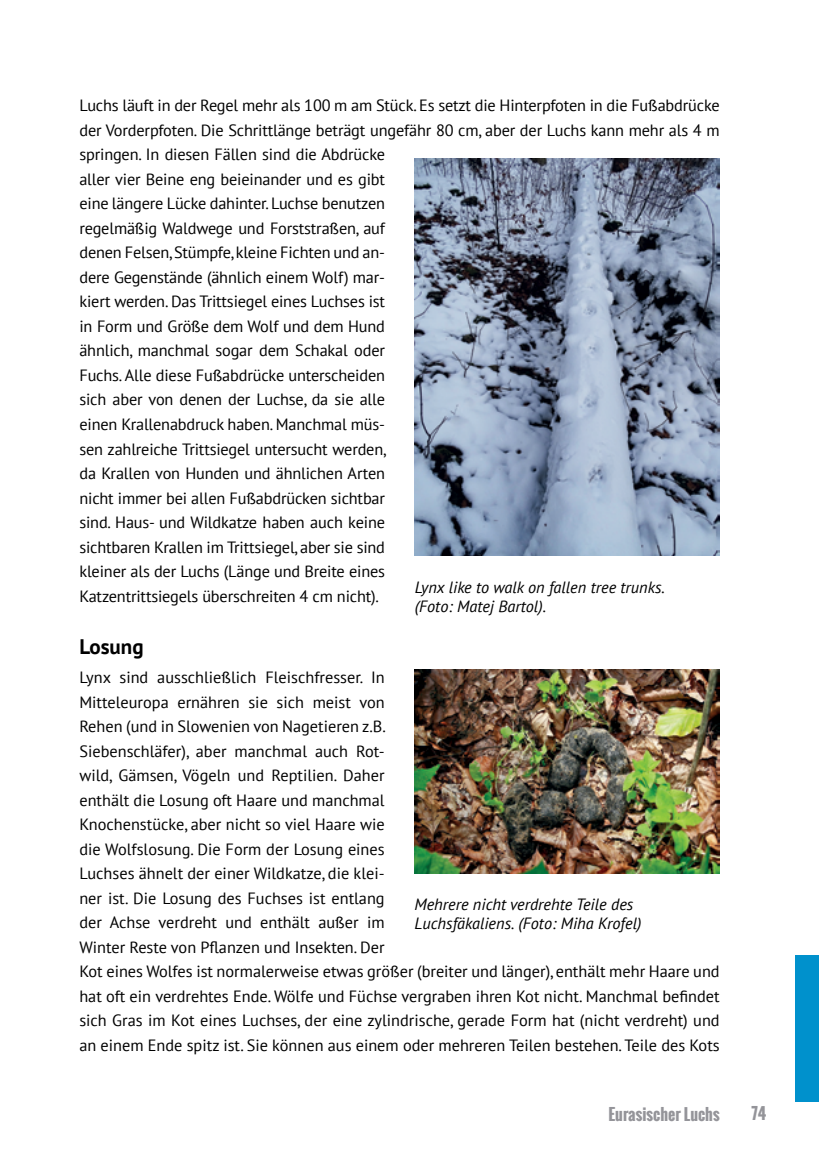
<style>
.page{position:relative;width:819px;height:1166px;background:#fff}
.page>*{position:absolute;margin:0;border:0;box-sizing:border-box;transform-origin:0 0}
.t1{font:700 21px "PT Sans";color:#000}
.t2{font:16.28px/24.5px "PT Sans";letter-spacing:-.01em;color:#000}
.t3{font:italic 16.28px/18.7px "PT Sans";color:#000}
.t4{font:700 15.75px "Oswald";color:#949499}
</style>
<div class="page">
<div style="left:795px;top:955px;width:24px;height:146px;background:#0091cc"></div>
<img style="left:415px;top:159px;width:304px;height:397px">
<img style="left:414px;top:670px;width:305px;height:203px">
<p class="t2" style="left:79px;top:93px;width:641px">Luchs läuft in der Regel mehr als 100 m am Stück. Es setzt die Hinterpfoten in die Fußabdrücke der Vorderpfoten. Die Schrittlänge beträgt ungefähr 80 cm, aber der Luchs kann mehr als 4 m springen. In diesen Fällen sind die Abdrücke<br>aller vier Beine eng beieinander und es gibt<br>eine längere Lücke dahinter. Luchse benutzen<br>regelmäßig Waldwege und Forststraßen, auf<br>denen Felsen, Stümpfe, kleine Fichten und an-<br>dere Gegenstände (ähnlich einem Wolf) mar-<br>kiert werden. Das Trittsiegel eines Luchses ist<br>in Form und Größe dem Wolf und dem Hund<br>ähnlich, manchmal sogar dem Schakal oder<br>Fuchs. Alle diese Fußabdrücke unterscheiden<br>sich aber von denen der Luchse, da sie alle<br>einen Krallenabdruck haben. Manchmal müs-<br>sen zahlreiche Trittsiegel untersucht werden,<br>da Krallen von Hunden und ähnlichen Arten<br>nicht immer bei allen Fußabdrücken sichtbar<br>sind. Haus- und Wildkatze haben auch keine<br>sichtbaren Krallen im Trittsiegel, aber sie sind<br>kleiner als der Luchs (Länge und Breite eines<br>Katzentrittsiegels überschreiten 4 cm nicht).</p>
<p class="t1" style="left:79px;top:632px;width:66px">Losung</p>
<p class="t2" style="left:79px;top:665px;width:641px">Lynx sind ausschließlich Fleischfresser. In<br>Mitteleuropa ernähren sie sich meist von<br>Rehen (und in Slowenien von Nagetieren z.B.<br>Siebenschläfer), aber manchmal auch Rot-<br>wild, Gämsen, Vögeln und Reptilien. Daher<br>enthält die Losung oft Haare und manchmal<br>Knochenstücke, aber nicht so viel Haare wie<br>die Wolfslosung. Die Form der Losung eines<br>Luchses ähnelt der einer Wildkatze, die klei-<br>ner ist. Die Losung des Fuchses ist entlang<br>der Achse verdreht und enthält außer im<br>Winter Reste von Pflanzen und Insekten. Der<br>Kot eines Wolfes ist normalerweise etwas größer (breiter und länger), enthält mehr Haare und hat oft ein verdrehtes Ende. Wölfe und Füchse vergraben ihren Kot nicht. Manchmal befindet sich Gras im Kot eines Luchses, der eine zylindrische, gerade Form hat (nicht verdreht) und an einem Ende spitz ist. Sie können aus einem oder mehreren Teilen bestehen. Teile des Kots</p>
<p class="t3" style="left:415px;top:578px;width:252px">Lynx like to walk on fallen tree trunks. (Foto: Matej Bartol).</p>
<p class="t3" style="left:414px;top:895px;width:228px">Mehrere nicht verdrehte Teile des<br>Luchsfäkaliens. (Foto: Miha Krofel)</p>
<p class="t4" style="left:608px;top:1102px;width:113px">Eurasischer Luchs</p>
<p class="t4" style="left:751px;top:1101px;width:16px">74</p>
</div>
